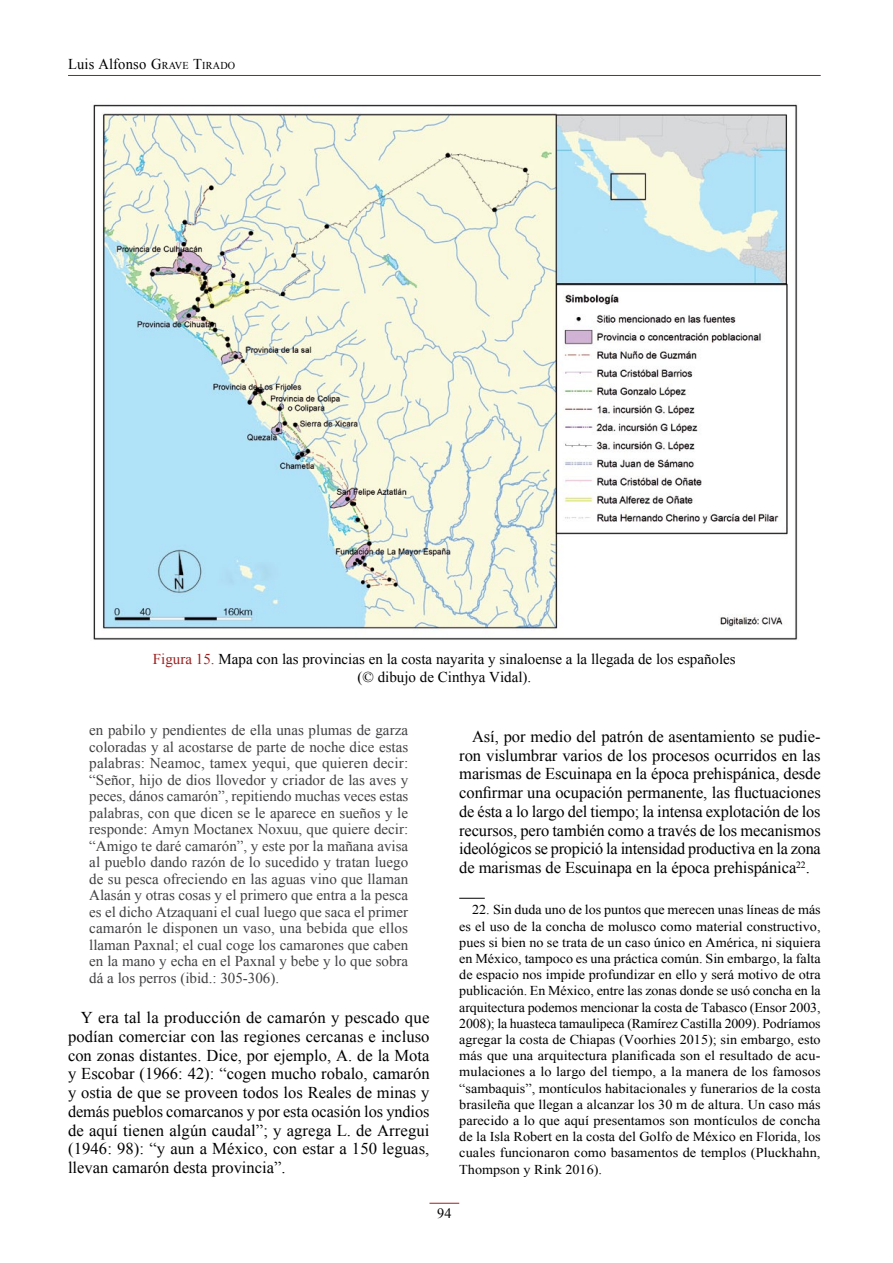
<style>
.page{position:relative;width:893px;height:1263px;background:#fff}
.page>*{position:absolute;margin:0;border:0;box-sizing:border-box;transform-origin:0 0}
.t1{font:16.5px/18.8px "Times New Roman";color:#000;text-align:justify}
.t2{font:15px/16.5px "Times New Roman";color:#414042;text-align:justify}
.t3{font:15px/18px "Times New Roman";color:#000;text-align:center}
.t4{font:14.25px "Times New Roman";color:#000}
.t5{font:13.5px/16.2px "Times New Roman";letter-spacing:.005em;color:#000;text-align:justify;scale:1.04 1}
.s1{font-style:inherit}
.s2{font-size:10.5px}
.s3{color:#9c1f1f}
</style>
<div class="page">
<hr style="left:68px;top:75px;width:753px;height:1px;background:#9c1f1f">
<hr style="left:429px;top:1203px;width:30px;height:1px;background:#9c1f1f">
<svg style="left:459px;top:898px;width:26px;height:1px"></svg>
<img style="left:93px;top:104px;width:705px;height:536px">
<p class="t3" style="left:68px;top:55px;width:169px">Luis Alfonso <span class="s1">G</span><span class="s2">RAVE</span> <span class="s1">T</span><span class="s2">IRADO</span></p>
<p class="t3" style="left:153px;top:649px;width:584px"><span class="s3">Figura 15.</span> Mapa con las provincias en la costa nayarita y sinaloense a la llegada de los españoles (© dibujo de Cinthya Vidal).</p>
<p class="t2" style="left:89px;top:722px;width:321px">en pabilo y pendientes de ella unas plumas de garza coloradas y al acostarse de parte de noche dice estas palabras: Neamoc, tamex yequi, que quieren decir: “Señor, hijo de dios llovedor y criador de las aves y peces, dános camarón”, repitiendo muchas veces estas palabras, con que dicen se le aparece en sueños y le responde: Amyn Moctanex Noxuu, que quiere decir: “Amigo te daré camarón”, y este por la mañana avisa al pueblo dando razón de lo sucedido y tratan luego de su pesca ofreciendo en las aguas vino que llaman Alasán y otras cosas y el primero que entra a la pesca es el dicho Atzaquani el cual luego que saca el primer camarón le disponen un vaso, una bebida que ellos llaman Paxnal; el cual coge los camarones que caben en la mano y echa en el Paxnal y bebe y lo que sobra dá a los perros (ibid.: 305-306).</p>
<p class="t1" style="left:68px;top:1008px;width:363px;text-indent:13px">Y era tal la producción de camarón y pescado que podían comerciar con las regiones cercanas e incluso con zonas distantes. Dice, por ejemplo, A. de la Mota y Escobar (1966: 42): “cogen mucho robalo, camarón y ostia de que se proveen todos los Reales de minas y demás pueblos comarcanos y por esta ocasión los yndios de aquí tienen algún caudal”; y agrega L. de Arregui (1946: 98): “y aun a México, con estar a 150 leguas, llevan camarón desta provincia”.</p>
<p class="t1" style="left:459px;top:727px;width:363px;text-indent:13px">Así, por medio del patrón de asentamiento se pudie&shy;ron vislumbrar varios de los procesos ocurridos en las marismas de Escuinapa en la época prehispánica, desde confirmar una ocupación permanente, las fluctuaciones de ésta a lo largo del tiempo; la intensa explotación de los recursos, pero también como a través de los mecanismos ideológicos se propició la intensidad productiva en la zona de marismas de Escuinapa en la época prehispánica<sup>22</sup>.</p>
<p class="t5" style="left:459px;top:902px;width:349px;text-indent:13px">22. Sin duda uno de los puntos que merecen unas líneas de más es el uso de la concha de molusco como material constructivo, pues si bien no se trata de un caso único en América, ni siquiera en México, tampoco es una práctica común. Sin embargo, la falta de espacio nos impide profundizar en ello y será motivo de otra publicación. En México, entre las zonas donde se usó concha en la arquitectura podemos mencionar la costa de Tabasco (Ensor 2003, 2008); la huasteca tamaulipeca (Ramírez Castilla 2009). Podríamos agregar la costa de Chiapas (Voorhies 2015); sin embargo, esto más que una arquitectura planificada son el resultado de acu&shy;mulaciones a lo largo del tiempo, a la manera de los famosos “sambaquis”, montículos habitacionales y funerarios de la costa brasileña que llegan a alcanzar los 30 m de altura. Un caso más parecido a lo que aquí presentamos son montículos de concha de la Isla Robert en la costa del Golfo de México en Florida, los cuales funcionaron como basamentos de templos (Pluckhahn, Thompson y Rink 2016).</p>
<p class="t4" style="left:437px;top:1204px;width:16px">94</p>
</div>
